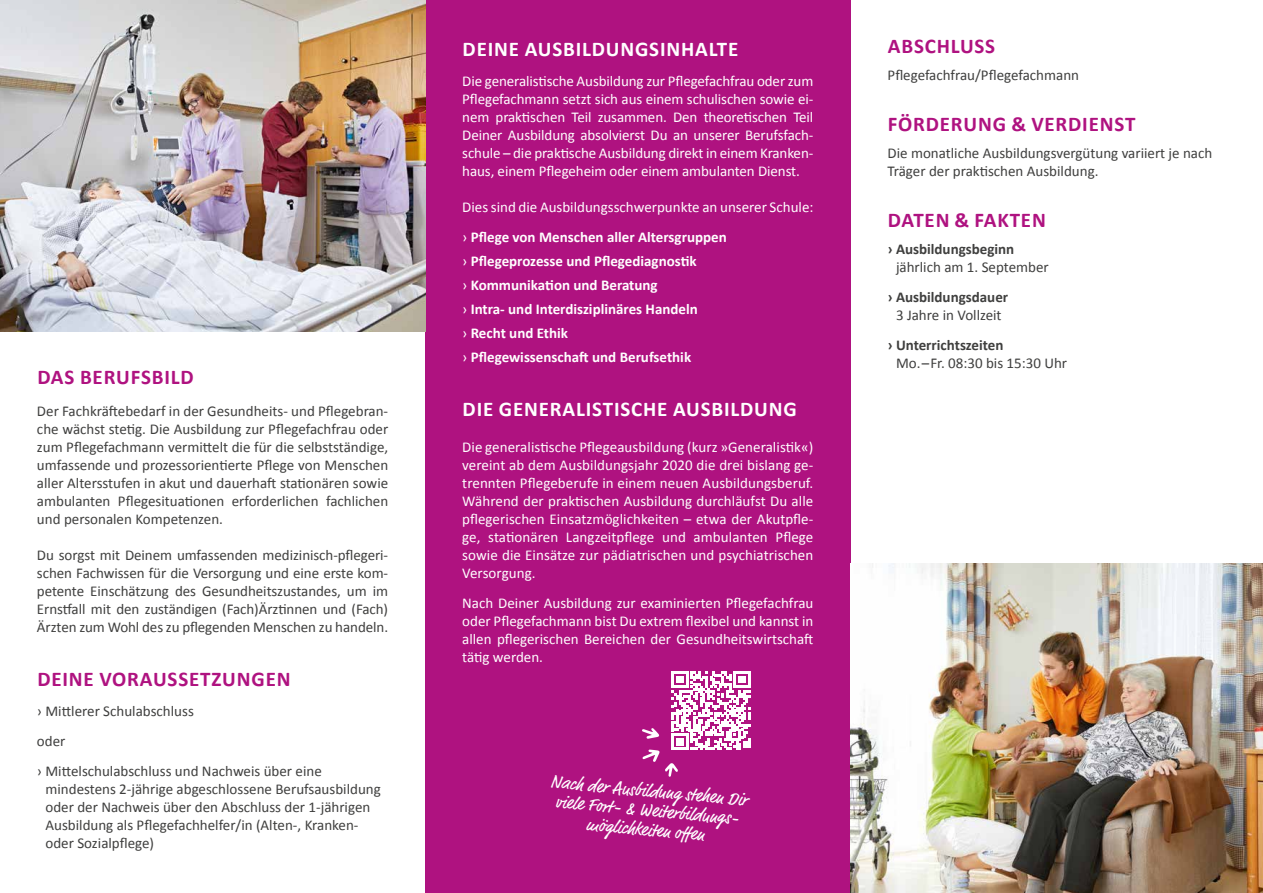
<style>
.page{position:relative;width:1263px;height:893px;background:#fff}
.page>*{position:absolute;margin:0;border:0;box-sizing:border-box;transform-origin:0 0}
.t1{font:700 21px "Calibri";letter-spacing:.04em;color:#af1280}
.t2{font:700 21px "Calibri";letter-spacing:.04em;color:#fff}
.t3{font:18px/19.5px "Market Pro";color:#fff;text-align:center}
.t4{font:15px/18px "Calibri";color:#3f3f3e}
.t5{font:15px/18px "Calibri";color:#fff;text-align:justify}
.t6{font:700 15px/24px "Calibri";color:#fff}
.t7{font:700 15px "Calibri";color:#3f3f3e}
.s1{font-weight:700}
.s2{font-weight:400}
</style>
<div class="page">
<div style="left:425px;top:0;width:425px;height:893px;background:#af1280"></div>
<img style="left:850px;top:564px;width:413px;height:329px">
<img style="left:0;top:0;width:425px;height:332px">
<svg style="left:642px;top:671px;width:108px;height:106px"></svg>
<h1 class="t1" style="left:37px;top:362px;width:158px">DAS BERUFSBILD</h1>
<p class="t4" style="left:37px;top:401px;width:353px;text-align:justify">Der Fachkräftebedarf in der Gesundheits- und Pflegebran&shy;che wächst stetig. Die Ausbildung zur Pflegefachfrau oder zum Pflegefachmann vermittelt die für die selbstständige, umfassende und prozessorientierte Pflege von Menschen aller Altersstufen in akut und dauerhaft stationären sowie ambulanten Pflegesituationen erforderlichen fachlichen und personalen Kompetenzen.</p>
<p class="t4" style="left:37px;top:545px;width:353px;text-align:justify">Du sorgst mit Deinem umfassenden medizinisch-pflegeri&shy;schen Fachwissen für die Versorgung und eine erste kom&shy;petente Einschätzung des Gesundheitszustandes, um im Ernstfall mit den zuständigen (Fach)Ärztinnen und (Fach)<br>Ärzten zum Wohl des zu pflegenden Menschen zu handeln.</p>
<h1 class="t1" style="left:37px;top:664px;width:255px">DEINE VORAUSSETZUNGEN</h1>
<p class="t4" style="left:37px;top:695px;width:286px;line-height:30px">› Mittlerer Schulabschluss<br>oder<br>› Mittelschulabschluss und Nachweis über eine</p>
<p class="t4" style="left:45px;top:779px;width:337px">mindestens 2-jährige abgeschlossene Berufsausbildung oder der Nachweis über den Abschluss der 1-jährigen Ausbildung als Pflegefachhelfer/in (Alten-, Kranken&shy;oder Sozialpflege)</p>
<h1 class="t2" style="left:463px;top:34px;width:277px">DEINE AUSBILDUNGSINHALTE</h1>
<p class="t5" style="left:462px;top:71px;width:353px">Die generalistische Ausbildung zur Pflegefachfrau oder zum Pflegefachmann setzt sich aus einem schulischen sowie ei&shy;nem praktischen Teil zusammen. Den theoretischen Teil Deiner Ausbildung absolvierst Du an unserer Berufsfach&shy;schule – die praktische Ausbildung direkt in einem Kranken&shy;haus, einem Pflegeheim oder einem ambulanten Dienst.</p>
<p class="t5" style="left:462px;top:191px;width:353px;line-height:30px">Dies sind die Ausbildungsschwerpunkte an unserer Schule: › <span class="s1">Pflege von Menschen aller Altersgruppen</span></p>
<p class="t6" style="left:462px;top:248px;width:237px"><span class="s2">›</span> Pflegeprozesse und Pflegediagnostik <span class="s2">›</span> Kommunikation und Beratung<br><span class="s2">›</span> Intra- und Interdisziplinäres Handeln <span class="s2">›</span> Recht und Ethik<br><span class="s2">›</span> Pflegewissenschaft und Berufsethik</p>
<h1 class="t2" style="left:463px;top:394px;width:336px">DIE GENERALISTISCHE AUSBILDUNG</h1>
<p class="t5" style="left:462px;top:437px;width:353px">Die generalistische Pflegeausbildung (kurz »Generalistik«) vereint ab dem Ausbildungsjahr 2020 die drei bislang ge&shy;trennten Pflegeberufe in einem neuen Ausbildungsberuf.<br>Während der praktischen Ausbildung durchläufst Du alle pflegerischen Einsatzmöglichkeiten – etwa der Akutpfle&shy;ge, stationären Langzeitpflege und ambulanten Pflege sowie die Einsätze zur pädiatrischen und psychiatrischen Versorgung.</p>
<p class="t5" style="left:462px;top:593px;width:353px">Nach Deiner Ausbildung zur examinierten Pflegefachfrau oder Pflegefachmann bist Du extrem flexibel und kannst in allen pflegerischen Bereichen der Gesundheitswirtschaft tätig werden.</p>
<p class="t3" style="left:551px;top:773px;width:199px;rotate:5deg">Nach der Ausbildung stehen Dir viele Fort- &amp; Weiterbildungs&shy;möglichkeiten offen</p>
<h1 class="t1" style="left:888px;top:31px;width:109px">ABSCHLUSS</h1>
<p class="t4" style="left:887px;top:65px;width:193px">Pflegefachfrau/Pflegefachmann</p>
<h1 class="t1" style="left:888px;top:109px;width:249px">FÖRDERUNG &amp; VERDIENST</h1>
<p class="t4" style="left:887px;top:143px;width:326px">Die monatliche Ausbildungsvergütung variiert je nach<br>Träger der praktischen Ausbildung.</p>
<h1 class="t1" style="left:888px;top:205px;width:159px">DATEN &amp; FAKTEN</h1>
<p class="t7" style="left:887px;top:238px;width:128px">› Ausbildungsbeginn</p>
<p class="t4" style="left:896px;top:257px;width:154px">jährlich am 1. September</p>
<p class="t7" style="left:887px;top:286px;width:122px">› Ausbildungsdauer</p>
<p class="t4" style="left:896px;top:305px;width:107px">3 Jahre in Vollzeit</p>
<p class="t7" style="left:887px;top:334px;width:117px">› Unterrichtszeiten</p>
<p class="t4" style="left:896px;top:353px;width:173px">Mo.–Fr. 08:30 bis 15:30 Uhr</p>
</div>
